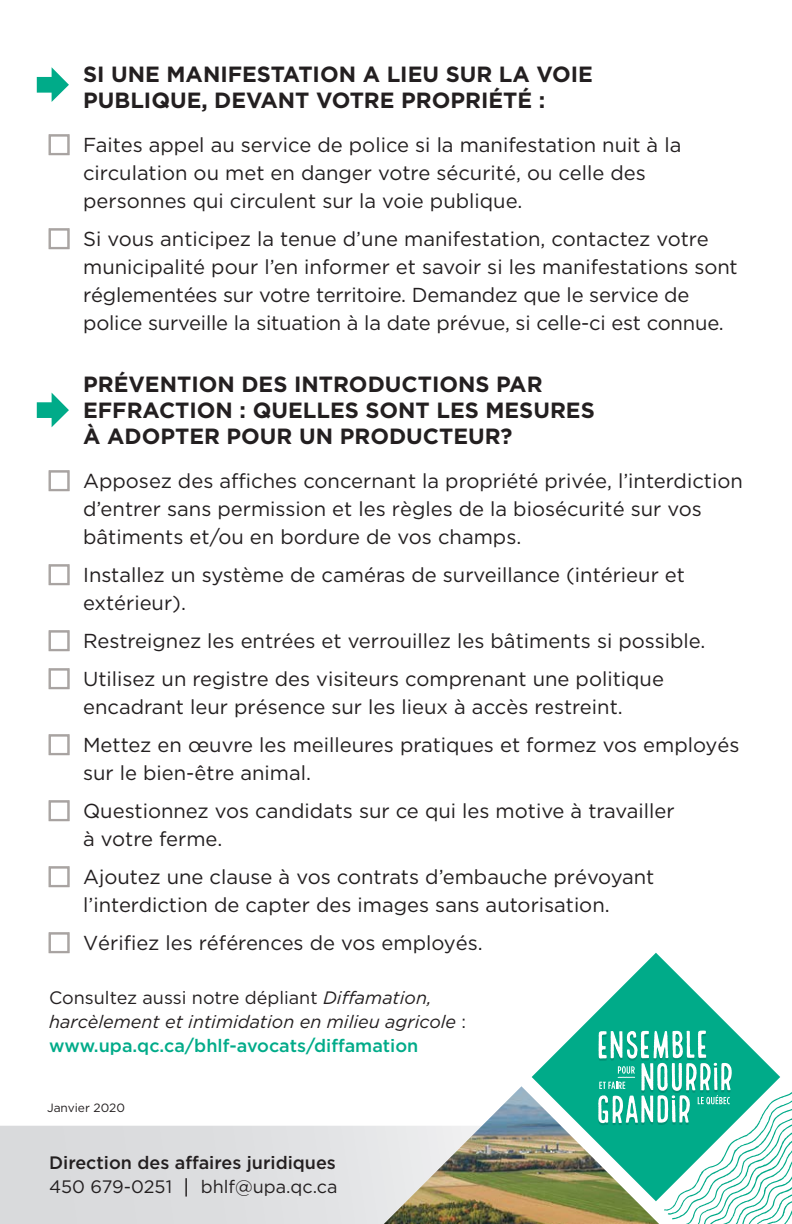
<style>
.page{position:relative;width:792px;height:1224px;background:#fff}
.page>*{position:absolute;margin:0;border:0;box-sizing:border-box;transform-origin:0 0}
.t1{font:700 22px/26px "Gotham";color:#231f20}
.t2{font:20.2px/28px "Gotham";color:#231f20}
.t3{font:italic 18px/24px "Gotham";color:#231f20}
.t4{font:500 18px/24px "Gotham";color:#231f20}
.t5{font:12px "Gotham";color:#231f20}
.s1{font-style:normal}
.s2{font-weight:500;font-style:normal;color:#00ab89}
.s3{font-weight:400}
.s4{font-weight:400;font-size:19.8px}
</style>
<div class="page">
<div style="left:0;top:1126px;width:384px;height:98px;background:#dcdddf"></div>
<svg style="left:532px;top:953px;width:202px;height:133px"></svg>
<img style="left:384px;top:1086px;width:214px;height:138px">
<svg style="left:598px;top:1031px;width:194px;height:193px"></svg>
<svg style="left:37px;top:67px;width:32px;height:35px"></svg>
<svg style="left:37px;top:393px;width:32px;height:34px"></svg>
<svg style="left:49px;top:134px;width:21px;height:21px"></svg>
<svg style="left:49px;top:228px;width:21px;height:21px"></svg>
<svg style="left:49px;top:470px;width:21px;height:21px"></svg>
<svg style="left:49px;top:564px;width:21px;height:21px"></svg>
<svg style="left:49px;top:630px;width:21px;height:21px"></svg>
<svg style="left:49px;top:668px;width:21px;height:21px"></svg>
<svg style="left:49px;top:734px;width:21px;height:21px"></svg>
<svg style="left:49px;top:800px;width:21px;height:21px"></svg>
<svg style="left:49px;top:866px;width:21px;height:21px"></svg>
<svg style="left:49px;top:932px;width:21px;height:21px"></svg>
<p class="t1" style="left:83px;top:60px;width:511px">SI UNE MANIFESTATION A LIEU SUR LA VOIE<br>PUBLIQUE, DEVANT VOTRE PROPRIÉTÉ :</p>
<p class="t2" style="left:83px;top:130px;width:600px">Faites appel au service de police si la manifestation nuit à la circulation ou met en danger votre sécurité, ou celle des personnes qui circulent sur la voie publique.</p>
<p class="t2" style="left:83px;top:224px;width:656px">Si vous anticipez la tenue d’une manifestation, contactez votre municipalité pour l’en informer et savoir si les manifestations sont réglementées sur votre territoire. Demandez que le service de police surveille la situation à la date prévue, si celle-ci est connue.</p>
<p class="t1" style="left:83px;top:370px;width:513px">PRÉVENTION DES INTRODUCTIONS PAR<br>EFFRACTION : QUELLES SONT LES MESURES<br>À ADOPTER POUR UN PRODUCTEUR?</p>
<p class="t2" style="left:83px;top:466px;width:661px">Apposez des affiches concernant la propriété privée, l’interdiction d’entrer sans permission et les règles de la biosécurité sur vos bâtiments et/ou en bordure de vos champs.</p>
<p class="t2" style="left:83px;top:560px;width:603px">Installez un système de caméras de surveillance (intérieur et extérieur).</p>
<p class="t2" style="left:83px;top:621px;width:624px;line-height:38px">Restreignez les entrées et verrouillez les bâtiments si possible.<br>Utilisez un registre des visiteurs comprenant une politique</p>
<p class="t2" style="left:83px;top:687px;width:658px;line-height:38px">encadrant leur présence sur les lieux à accès restreint.<br>Mettez en œuvre les meilleures pratiques et formez vos employés</p>
<p class="t2" style="left:83px;top:753px;width:593px;line-height:38px">sur le bien-être animal.<br>Questionnez vos candidats sur ce qui les motive à travailler</p>
<p class="t2" style="left:83px;top:819px;width:573px;line-height:38px">à votre ferme.<br>Ajoutez une clause à vos contrats d’embauche prévoyant</p>
<p class="t2" style="left:83px;top:885px;width:528px;line-height:38px">l’interdiction de capter des images sans autorisation.<br>Vérifiez les références de vos employés.</p>
<p class="t3" style="left:49px;top:985px;width:419px"><span class="s1">Consultez aussi notre dépliant</span> Diffamation, harcèlement et intimidation en milieu agricole <span class="s1">: </span><span class="s2">www.upa.qc.ca/bhlf-avocats/diffamation</span></p>
<p class="t5" style="left:47px;top:1101px;width:79px">Janvier 2020</p>
<p class="t4" style="left:49px;top:1150px;width:290px">Direction des affaires juridiques<br><span class="s3">450 679-0251</span> <span class="s4">|</span> <span class="s3">bhlf@upa.qc.ca</span></p>
</div>
